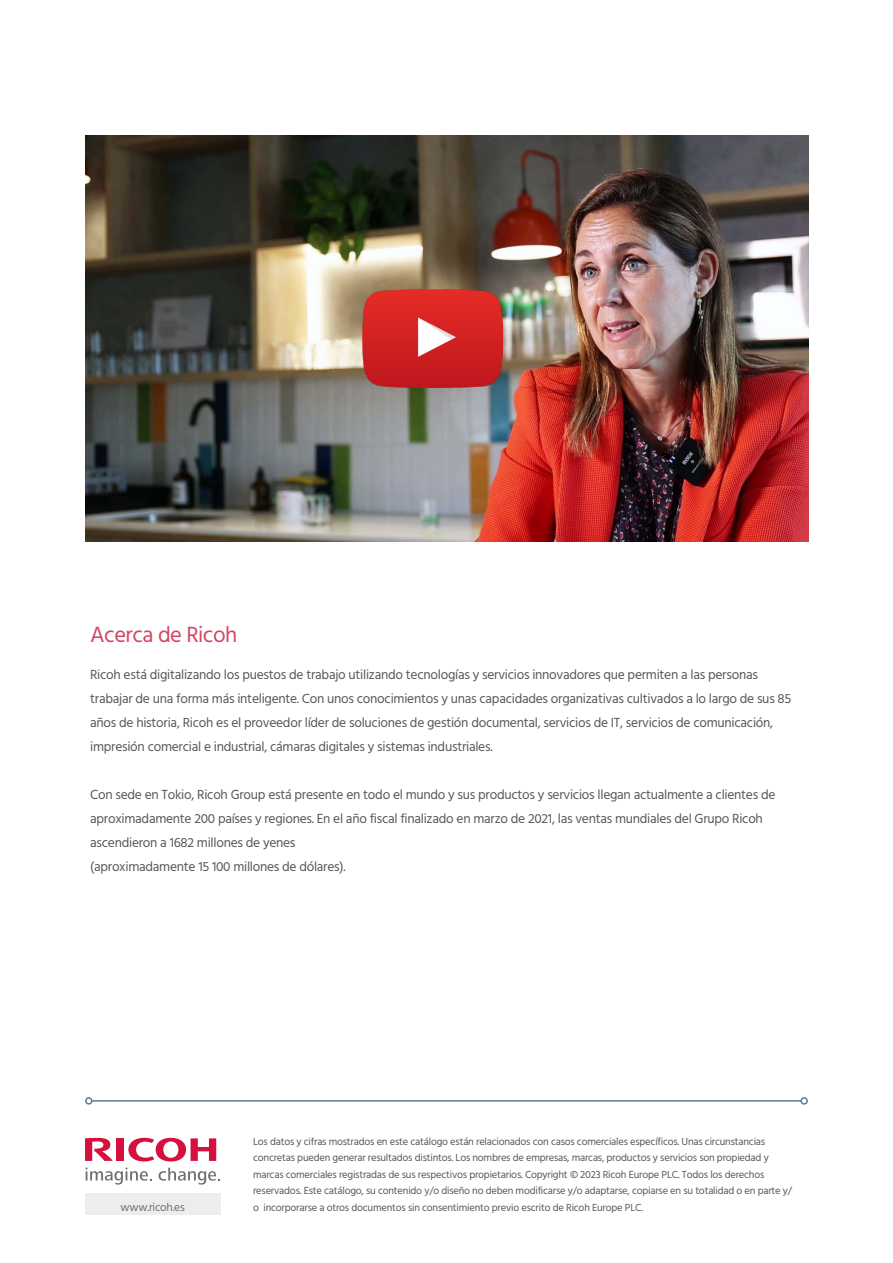
<style>
.page{position:relative;width:893px;height:1263px;background:#fff}
.page>*{position:absolute;margin:0;border:0;box-sizing:border-box;transform-origin:0 0}
.t1{font:22.5px "Hind";letter-spacing:-.025em;color:#d44562}
.t2{font:13.5px/24px "Hind";letter-spacing:-.02em;color:#575756}
.t3{font:11.7px "Hind";letter-spacing:-.02em;color:#706f6f}
.t4{font:10.5px/16.5px "Hind";letter-spacing:-.02em;color:#575756}
</style>
<div class="page">
<hr style="left:92px;top:1100px;width:709px;height:2px;background:#3e6880">
<div style="left:85px;top:1097px;width:8px;height:8px;border:2px solid #3e6880;border-radius:50%"></div>
<div style="left:800px;top:1097px;width:8px;height:8px;border:2px solid #3e6880;border-radius:50%"></div>
<svg style="left:128px;top:1138px;width:88px;height:23px"></svg>
<div style="left:116px;top:1138px;width:8px;height:23px;background:#d60f3c"></div>
<svg style="left:85px;top:1138px;width:28px;height:23px"></svg>
<svg style="left:86px;top:1167px;width:66px;height:17px"></svg>
<svg style="left:159px;top:1167px;width:61px;height:17px"></svg>
<div style="left:85px;top:1194px;width:135px;height:21px;background:#ededed"></div>
<img style="left:85px;top:135px;width:723px;height:407px">
<img style="left:362px;top:290px;width:140px;height:98px">
<h1 class="t1" style="left:90px;top:619px;width:149px">Acerca de Ricoh</h1>
<p class="t2" style="left:90px;top:663px;width:703px">Ricoh está digitalizando los puestos de trabajo utilizando tecnologías y servicios innovadores que permiten a las personas trabajar de una forma más inteligente. Con unos conocimientos y unas capacidades organizativas cultivados a lo largo de sus 85 años de historia, Ricoh es el proveedor líder de soluciones de gestión documental, servicios de IT, servicios de comunicación, impresión comercial e industrial, cámaras digitales y sistemas industriales.</p>
<p class="t2" style="left:90px;top:783px;width:687px">Con sede en Tokio, Ricoh Group está presente en todo el mundo y sus productos y servicios llegan actualmente a clientes de aproximadamente 200 países y regiones. En el año fiscal finalizado en marzo de 2021, las ventas mundiales del Grupo Ricoh ascendieron a 1682 millones de yenes<br>(aproximadamente 15 100 millones de dólares).</p>
<p class="t3" style="left:120px;top:1199px;width:66px">www.ricoh.es</p>
<p class="t4" style="left:253px;top:1133px;width:540px">Los datos y cifras mostrados en este catálogo están relacionados con casos comerciales específicos. Unas circunstancias concretas pueden generar resultados distintos. Los nombres de empresas, marcas, productos y servicios son propiedad y marcas comerciales registradas de sus respectivos propietarios. Copyright © 2023 Ricoh Europe PLC. Todos los derechos reservados. Este catálogo, su contenido y/o diseño no deben modificarse y/o adaptarse, copiarse en su totalidad o en parte y/ o incorporarse a otros documentos sin consentimiento previo escrito de Ricoh Europe PLC.</p>
</div>
